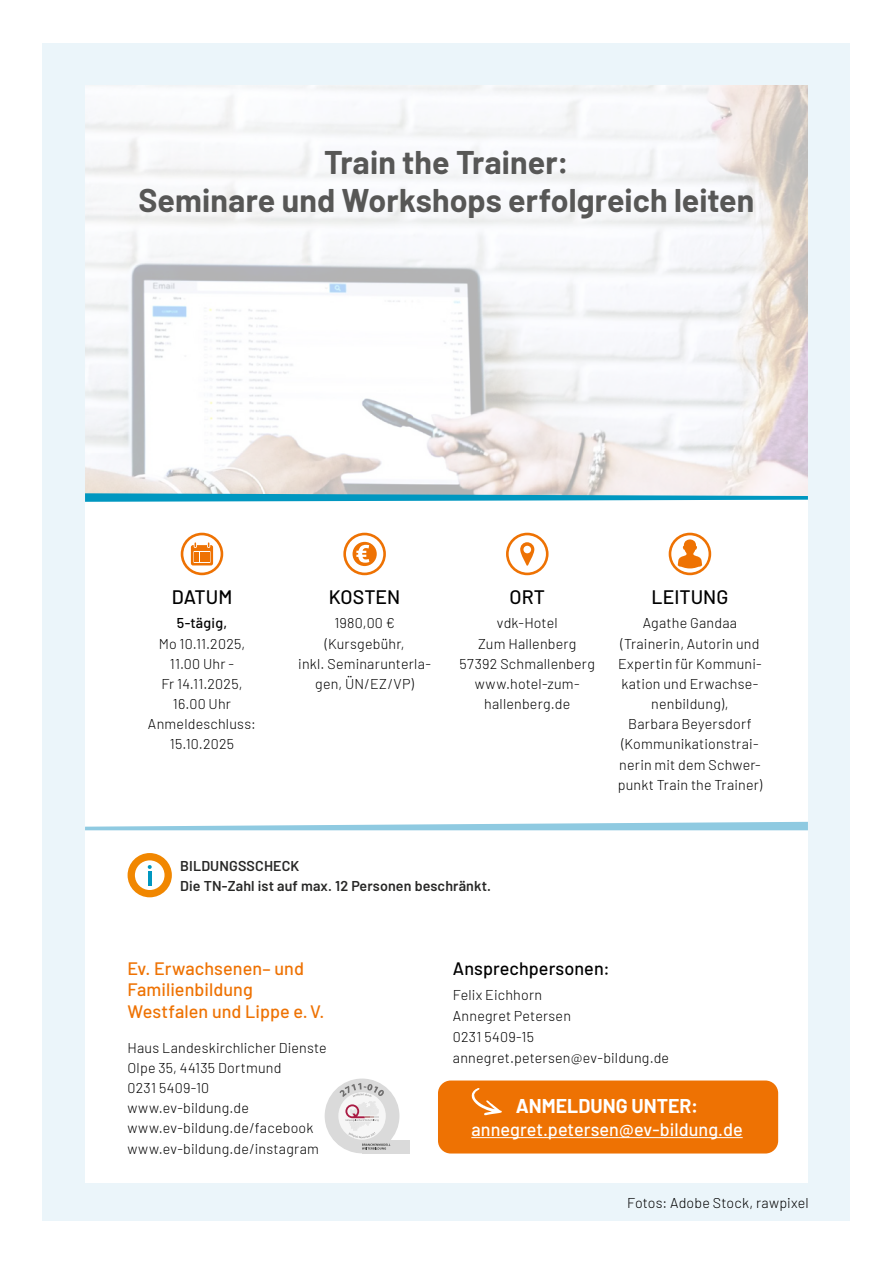
<style>
.page{position:relative;width:893px;height:1263px;background:#fff}
.page>*{position:absolute;margin:0;border:0;box-sizing:border-box;transform-origin:0 0}
.t1{font:700 32.1px/38.5px "Barlow";letter-spacing:.005em;color:#575756;text-align:center}
.t2{font:500 19.5px "Barlow";color:#000}
.t3{font:700 19.5px "Barlow";color:#fff}
.t4{font:500 18px/21.6px "Barlow";letter-spacing:.005em;color:#ee7203}
.t5{font:500 18px "Barlow";letter-spacing:.005em;color:#fff}
.t6{font:500 18px "Barlow";letter-spacing:.005em;color:#000}
.t7{font:300 14.25px/20.2px "Barlow";letter-spacing:.015em;color:#000;text-align:center}
.t8{font:600 14.25px/20.2px "Barlow";letter-spacing:.01em;color:#282827}
.t9{font:500 14.25px "Barlow";letter-spacing:.015em;color:#000}
</style>
<div class="page">
<div style="left:43px;top:43px;width:807px;height:1177px;background:#ebf5fa"></div>
<div style="left:85px;top:85px;width:723px;height:1097px;background:#fff"></div>
<svg style="left:182px;top:534px;width:40px;height:40px"></svg>
<div style="left:181px;top:533px;width:42px;height:42px;border:3px solid #ee7203;border-radius:50%"></div>
<svg style="left:191px;top:542px;width:22px;height:23px"></svg>
<svg style="left:345px;top:534px;width:40px;height:40px"></svg>
<div style="left:343px;top:533px;width:43px;height:42px;border:3px solid #ee7203;border-radius:50%"></div>
<svg style="left:352px;top:542px;width:25px;height:24px"></svg>
<div style="left:506px;top:533px;width:43px;height:42px;border:3px solid #ee7203;border-radius:50%"></div>
<svg style="left:520px;top:542px;width:15px;height:24px"></svg>
<svg style="left:670px;top:534px;width:40px;height:40px"></svg>
<div style="left:669px;top:533px;width:42px;height:42px;border:3px solid #ee7203;border-radius:50%"></div>
<svg style="left:678px;top:539px;width:24px;height:29px"></svg>
<div style="left:438px;top:1080px;width:340px;height:73px;background:#ee7203;border-radius:13px"></div>
<svg style="left:472px;top:1088px;width:30px;height:27px"></svg>
<hr style="left:471px;top:1137px;width:272px;height:1px;background:#fff">
<svg style="left:85px;top:822px;width:723px;height:8px"></svg>
<img style="left:85px;top:86px;width:723px;height:407px">
<svg style="left:85px;top:493px;width:723px;height:9px;background:#4db1cd"></svg>
<div style="left:128px;top:853px;width:44px;height:44px;background:#f18700;border-radius:50%"></div>
<div style="left:135px;top:860px;width:30px;height:30px;background:#fff;border-radius:50%"></div>
<svg style="left:148px;top:865px;width:4px;height:4px"></svg>
<hr style="left:148px;top:871px;width:3px;height:14px;background:#0097c0">
<div style="left:362px;top:1140px;width:48px;height:13px;background:#dadada"></div>
<svg style="left:325px;top:1078px;width:74px;height:75px"></svg>
<h1 class="t1" style="left:139px;top:140px;width:617px">Train the Trainer:<br>Seminare und Workshops erfolgreich leiten</h1>
<h2 class="t2" style="left:172px;top:582px;width:62px">DATUM</h2>
<p class="t9" style="left:177px;top:613px;width:52px">5-tägig,</p>
<p class="t7" style="left:148px;top:632px;width:109px">Mo 10.11.2025,<br>11.00 Uhr -<br>Fr 14.11.2025,<br>16.00 Uhr<br>Anmeldeschluss:<br>15.10.2025</p>
<h2 class="t2" style="left:329px;top:582px;width:73px">KOSTEN</h2>
<p class="t7" style="left:298px;top:612px;width:134px">1980,00 € (Kursgebühr,<br>inkl. Seminarunterla&shy;gen, ÜN/EZ/VP)</p>
<h2 class="t2" style="left:510px;top:582px;width:37px">ORT</h2>
<p class="t7" style="left:460px;top:612px;width:137px">vdk-Hotel<br>Zum Hallenberg<br>57392 Schmallenberg www.hotel-zum&shy;hallenberg.de</p>
<h2 class="t2" style="left:652px;top:582px;width:78px">LEITUNG</h2>
<p class="t7" style="left:618px;top:612px;width:146px">Agathe Gandaa (Trainerin, Autorin und<br>Expertin für Kommuni&shy;kation und Erwachse&shy;nenbildung),<br>Barbara Beyersdorf (Kommunikationstrai&shy;nerin mit dem Schwer&shy;punkt Train the Trainer)</p>
<p class="t8" style="left:180px;top:854px;width:312px">BILDUNGSSCHECK<br>Die TN-Zahl ist auf max. 12 Personen beschränkt.</p>
<p class="t4" style="left:128px;top:956px;width:198px">Ev. Erwachsenen– und<br>Familienbildung<br>Westfalen und Lippe e.V.</p>
<p class="t7" style="left:128px;top:1036px;width:201px;text-align:left">Haus Landeskirchlicher Dienste<br>Olpe 35, 44135 Dortmund<br>0231 5409-10 www.ev-bildung.de www.ev-bildung.de/facebook www.ev-bildung.de/instagram</p>
<p class="t6" style="left:453px;top:955px;width:158px">Ansprechpersonen:</p>
<p class="t7" style="left:453px;top:983px;width:218px;line-height:21px;text-align:left">Felix Eichhorn<br>Annegret Petersen<br>0231 5409-15 annegret.petersen@ev-bildung.de</p>
<h2 class="t3" style="left:516px;top:1092px;width:184px">ANMELDUNG UNTER:</h2>
<p class="t5" style="left:471px;top:1117px;width:273px">annegret.petersen@ev-bildung.de</p>
<p class="t7" style="left:627px;top:1192px;width:183px">Fotos: Adobe Stock, rawpixel</p>
</div>
